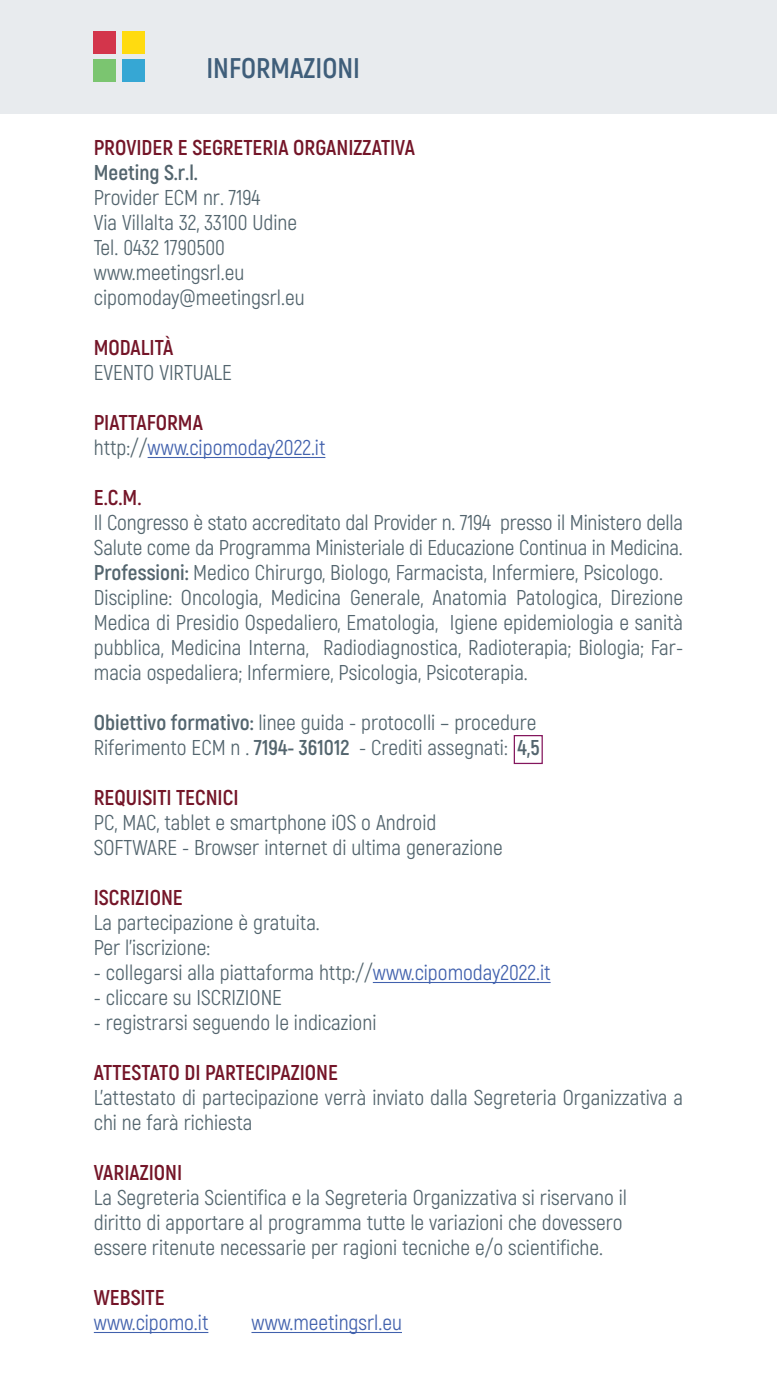
<style>
.page{position:relative;width:777px;height:1380px;background:#fff}
.page>*{position:absolute;margin:0;border:0;box-sizing:border-box;transform-origin:0 0}
.t1{font:700 28.44px "Akrobat";color:#3f5e7a}
.t2{font:21.44px/25px "Akrobat";color:#53656e}
.t3{font:700 21.44px "Akrobat";color:#741528}
.t4{font:21.44px/25px "Akrobat";color:#4161ad}
.t5{font:700 21.44px "Akrobat";color:#53656e}
.s1{font-weight:700;color:#741528}
.s2{color:#53656e}
.s3{font-weight:700}
.s4{color:#4161ad}
</style>
<div class="page">
<hr style="left:147px;top:457px;width:178px;height:1px;background:#4161ad">
<hr style="left:372px;top:982px;width:178px;height:1px;background:#4161ad">
<hr style="left:94px;top:1332px;width:114px;height:1px;background:#4161ad">
<hr style="left:251px;top:1332px;width:151px;height:1px;background:#4161ad">
<div style="left:513px;top:735px;width:29px;height:29px;border:1px solid #84165d"></div>
<div style="left:0;top:0;width:776px;height:114px;background:#e8ebee"></div>
<div style="left:122px;top:60px;width:22px;height:22px;background:#36a7d4"></div>
<div style="left:122px;top:31px;width:22px;height:22px;background:#ffdb10"></div>
<div style="left:94px;top:31px;width:22px;height:22px;background:#d3354b"></div>
<div style="left:94px;top:60px;width:22px;height:22px;background:#7bc570"></div>
<h1 class="t1" style="left:206px;top:50px;width:155px">INFORMAZIONI</h1>
<p class="t3" style="left:94px;top:135px;width:322px">PROVIDER E SEGRETERIA ORGANIZZATIVA</p>
<p class="t5" style="left:94px;top:160px;width:106px">Meeting S.r.l.</p>
<p class="t2" style="left:94px;top:185px;width:212px">Provider ECM nr. 7194<br>Via Villalta 32, 33100 Udine<br>Tel. 0432 1790500 www.meetingsrl.eu cipomoday@meetingsrl.eu</p>
<p class="t3" style="left:94px;top:335px;width:81px">MODALITÀ</p>
<p class="t2" style="left:94px;top:360px;width:140px">EVENTO VIRTUALE</p>
<p class="t4" style="left:94px;top:410px;width:233px"><span class="s1">PIATTAFORMA </span><span class="s2">http://</span>www.cipomoday2022.it</p>
<p class="t3" style="left:94px;top:485px;width:49px">E.C.M.</p>
<p class="t2" style="left:94px;top:510px;width:590px">Il Congresso è stato accreditato dal Provider n. 7194 presso il Ministero della Salute come da Programma Ministeriale di Educazione Continua in Medicina.<br><span class="s3">Professioni:</span> Medico Chirurgo, Biologo, Farmacista, Infermiere, Psicologo.<br>Discipline: Oncologia, Medicina Generale, Anatomia Patologica, Direzione Medica di Presidio Ospedaliero, Ematologia, Igiene epidemiologia e sanità pubblica, Medicina Interna, Radiodiagnostica, Radioterapia; Biologia; Far&shy;macia ospedaliera; Infermiere, Psicologia, Psicoterapia.</p>
<p class="t2" style="left:94px;top:710px;width:447px"><span class="s3">Obiettivo formativo:</span> linee guida - protocolli – procedure<br>Riferimento ECM n . <span class="s3">7194- 361012</span> - Crediti assegnati: <span class="s3">4,5</span></p>
<p class="t3" style="left:94px;top:785px;width:146px">REQUISITI TECNICI</p>
<p class="t2" style="left:94px;top:810px;width:410px">PC, MAC, tablet e smartphone iOS o Android<br>SOFTWARE - Browser internet di ultima generazione</p>
<p class="t3" style="left:94px;top:885px;width:90px">ISCRIZIONE</p>
<p class="t2" style="left:94px;top:910px;width:227px">La partecipazione è gratuita.<br>Per l’iscrizione:</p>
<p class="t2" style="left:94px;top:960px;width:458px">- collegarsi alla piattaforma http://<span class="s4">www.cipomoday2022.it</span></p>
<p class="t2" style="left:94px;top:985px;width:190px">- cliccare su ISCRIZIONE</p>
<p class="t2" style="left:94px;top:1010px;width:284px">- registrarsi seguendo le indicazioni</p>
<p class="t3" style="left:94px;top:1060px;width:245px">ATTESTATO DI PARTECIPAZIONE</p>
<p class="t2" style="left:94px;top:1085px;width:590px">L’attestato di partecipazione verrà inviato dalla Segreteria Organizzativa a chi ne farà richiesta</p>
<p class="t3" style="left:94px;top:1160px;width:90px">VARIAZIONI</p>
<p class="t2" style="left:94px;top:1185px;width:534px">La Segreteria Scientifica e la Segreteria Organizzativa si riservano il diritto di apportare al programma tutte le variazioni che dovessero essere ritenute necessarie per ragioni tecniche e/o scientifiche.</p>
<p class="t3" style="left:94px;top:1285px;width:72px">WEBSITE</p>
<p class="t4" style="left:94px;top:1310px;width:116px">www.cipomo.it</p>
<p class="t4" style="left:251px;top:1310px;width:152px">www.meetingsrl.eu</p>
</div>
